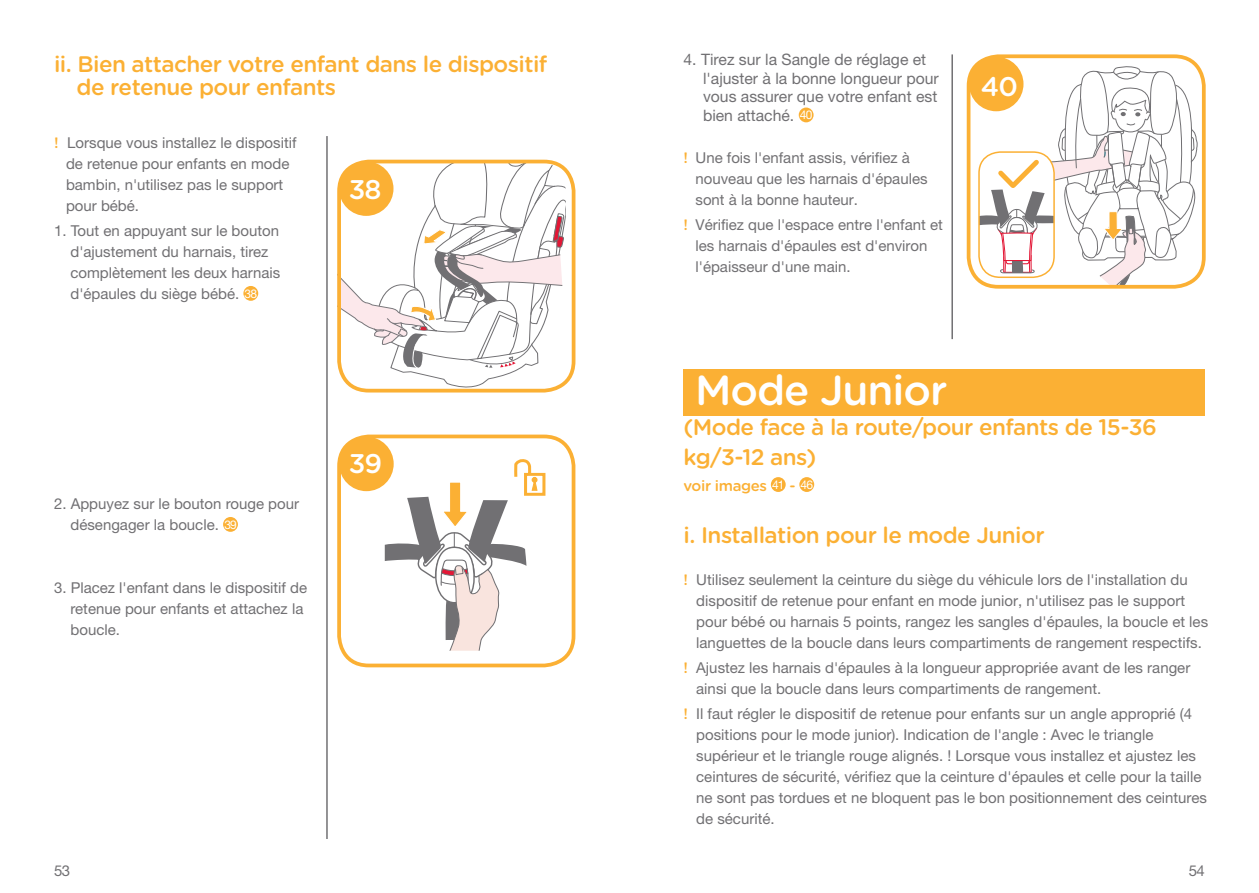
<style>
.page{position:relative;width:1259px;height:893px;background:#fff}
.page>*{position:absolute;margin:0;border:0;box-sizing:border-box;transform-origin:0 0}
.t1{font:500 42px "Gotham Rounded";letter-spacing:-.025em;color:#fff}
.t2{font:500 27px "Gotham Rounded";color:#fff}
.t3{font:500 22.5px/22.5px "Gotham Rounded";letter-spacing:-.025em;color:#fbb034}
.t4{font:15.75px/18.6px "Helvetica Neue LT Std";color:#717073}
.t5{font:15px/21px "Helvetica Neue LT Std";color:#717073}
.t6{font:500 15px "Gotham Rounded";letter-spacing:-.025em;color:#fbb034}
.s1{font-family:"Gotham Rounded";font-weight:500;color:#fbb034}
.s2{font-size:12px;color:#fff}
.s3{font-family:"Helvetica Neue LT Std";font-weight:400;font-size:12px;color:#fff}
</style>
<div class="page">
<svg style="left:423px;top:375px;width:143px;height:16px"></svg>
<div style="left:337px;top:160px;width:238px;height:232px;border:4px solid #fbb034;border-radius:30px"></div>
<svg style="left:337px;top:161px;width:229px;height:214px"></svg>
<div style="left:339px;top:161px;width:54px;height:55px;background:#fbb034;border-radius:50%"></div>
<div style="left:798px;top:108px;width:15px;height:14px;background:#fbb034;border-radius:50%"></div>
<div style="left:339px;top:437px;width:55px;height:54px;background:#fbb034;border-radius:50%"></div>
<div style="left:337px;top:435px;width:238px;height:232px;border:4px solid #fbb034;border-radius:30px"></div>
<svg style="left:384px;top:459px;width:162px;height:192px"></svg>
<hr style="left:951px;top:54px;width:2px;height:285px;background:#717073">
<div style="left:966px;top:54px;width:239px;height:235px;border:4px solid #fbb034;border-radius:30px"></div>
<div style="left:969px;top:57px;width:54px;height:54px;background:#fbb034;border-radius:50%"></div>
<svg style="left:979px;top:64px;width:219px;height:223px"></svg>
<div style="left:683px;top:369px;width:522px;height:47px;background:#fbb034"></div>
<div style="left:771px;top:477px;width:14px;height:15px;background:#fbb034;border-radius:50%"></div>
<div style="left:799px;top:477px;width:15px;height:15px;background:#fbb034;border-radius:50%"></div>
<hr style="left:326px;top:136px;width:2px;height:703px;background:#717073">
<div style="left:243px;top:286px;width:15px;height:15px;background:#fbb034;border-radius:50%"></div>
<div style="left:223px;top:517px;width:15px;height:15px;background:#fbb034;border-radius:50%"></div>
<h3 class="t3" style="left:77px;top:52px;width:472px;text-indent:-23px">ii. Bien attacher votre enfant dans le dispositif de retenue pour enfants</h3>
<p class="t5" style="left:66px;top:132px;width:232px;text-indent:-12px"><span class="s1">!</span> Lorsque vous installez le dispositif de retenue pour enfants en mode bambin, n'utilisez pas le support pour bébé.</p>
<p class="t5" style="left:70px;top:220px;width:211px;text-indent:-16px">1. Tout en appuyant sur le bouton d'ajustement du harnais, tirez complètement les deux harnais d'épaules du siège bébé. <span class="s2">38</span></p>
<h2 class="t2" style="left:349px;top:171px;width:34px">38</h2>
<p class="t5" style="left:70px;top:493px;width:230px;text-indent:-16px">2. Appuyez sur le bouton rouge pour désengager la boucle. <span class="s2">39</span></p>
<p class="t5" style="left:70px;top:577px;width:238px;text-indent:-16px">3. Placez l'enfant dans le dispositif de retenue pour enfants et attachez la boucle.</p>
<h2 class="t2" style="left:349px;top:444px;width:35px">39</h2>
<p class="t4" style="left:703px;top:50px;width:237px;text-indent:-19px">4. Tirez sur la Sangle de réglage et l'ajuster à la bonne longueur pour vous assurer que votre enfant est bien attaché. <span class="s2">40</span></p>
<p class="t5" style="left:695px;top:147px;width:234px;text-indent:-12px"><span class="s1">!</span> Une fois l'enfant assis, vérifiez à nouveau que les harnais d'épaules sont à la bonne hauteur.</p>
<p class="t5" style="left:695px;top:214px;width:249px;text-indent:-12px"><span class="s1">!</span> Vérifiez que l'espace entre l'enfant et les harnais d'épaules est d'environ l'épaisseur d'une main.</p>
<h2 class="t2" style="left:981px;top:68px;width:39px">40</h2>
<h1 class="t1" style="left:695px;top:360px;width:254px">Mode Junior</h1>
<h3 class="t3" style="left:683px;top:411px;width:475px;line-height:30px">(Mode face à la route/pour enfants de 15-36 kg/3-12 ans)</h3>
<p class="t6" style="left:683px;top:474px;width:131px">voir images <span class="s3">41</span> - <span class="s3">46</span></p>
<h3 class="t3" style="left:683px;top:522px;width:363px">i. Installation pour le mode Junior</h3>
<p class="t5" style="left:696px;top:568px;width:513px;text-indent:-13px"><span class="s1">!</span> Utilisez seulement la ceinture du siège du véhicule lors de l'installation du dispositif de retenue pour enfant en mode junior, n'utilisez pas le support pour bébé ou harnais 5 points, rangez les sangles d'épaules, la boucle et les languettes de la boucle dans leurs compartiments de rangement respectifs.</p>
<p class="t5" style="left:696px;top:657px;width:495px;text-indent:-13px"><span class="s1">!</span> Ajustez les harnais d'épaules à la longueur appropriée avant de les ranger ainsi que la boucle dans leurs compartiments de rangement.</p>
<p class="t5" style="left:696px;top:703px;width:512px;text-indent:-13px"><span class="s1">!</span> Il faut régler le dispositif de retenue pour enfants sur un angle approprié (4 positions pour le mode junior). Indication de l'angle : Avec le triangle supérieur et le triangle rouge alignés. ! Lorsque vous installez et ajustez les ceintures de sécurité, vérifiez que la ceinture d'épaules et celle pour la taille ne sont pas tordues et ne bloquent pas le bon positionnement des ceintures de sécurité.</p>
<p class="t5" style="left:54px;top:859px;width:18px">53</p>
<p class="t5" style="left:1188px;top:860px;width:18px">54</p>
</div>
